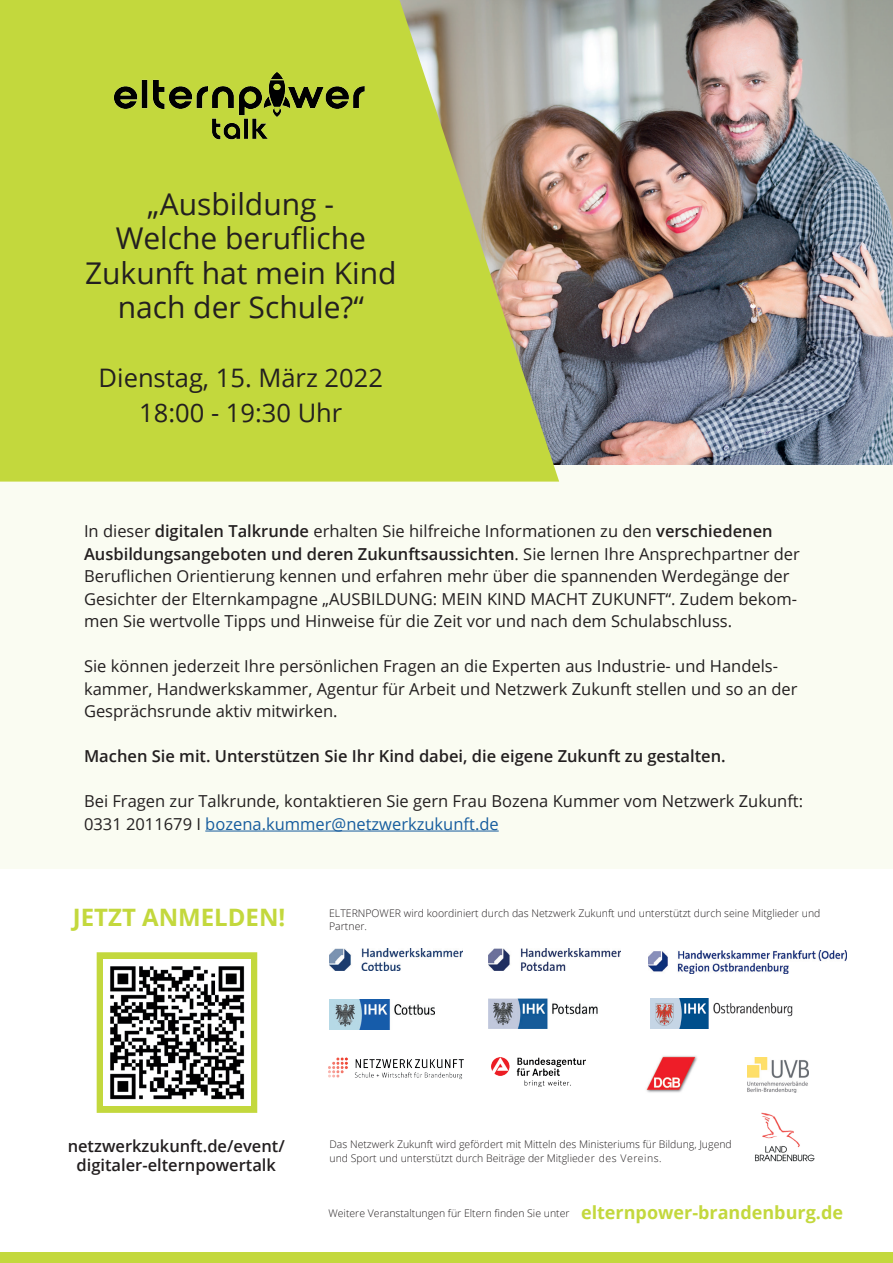
<style>
.page{position:relative;width:893px;height:1263px;background:#fff}
.page>*{position:absolute;margin:0;border:0;box-sizing:border-box;transform-origin:0 0}
.t1{font:30px/34.5px "Open Sans";color:#231f20;text-align:center}
.t2{font:25.5px/34.5px "Open Sans";color:#231f20;text-align:center}
.t3{font:700 24px "Open Sans";color:#c3d83d}
.t4{font:700 18px "Open Sans";color:#c3d83d}
.t5{font:16.5px/22.5px "Open Sans";color:#231f20}
.t6{font:600 16.5px/19.5px "Open Sans";color:#231f20;text-align:center}
.t7{font:300 10.5px/13.5px "Open Sans";color:#231f20}
.s1{font-weight:600}
.s2{color:#175d9e}
</style>
<div class="page">
<div style="left:0;top:465px;width:893px;height:403px;background:#fafcf2"></div>
<img style="left:559px;top:0;width:334px;height:465px">
<img style="left:648px;top:950px;width:199px;height:24px">
<img style="left:491px;top:1057px;width:94px;height:29px">
<img style="left:650px;top:999px;width:143px;height:29px">
<img style="left:328px;top:1057px;width:136px;height:23px">
<img style="left:755px;top:1113px;width:59px;height:49px">
<div style="left:0;top:1252px;width:893px;height:11px;background:#c3d83d"></div>
<svg style="left:97px;top:952px;width:160px;height:161px;background:#c7db4d"></svg>
<img style="left:104px;top:959px;width:146px;height:147px">
<hr style="left:205px;top:831px;width:294px;height:1px;background:#175d9e">
<svg style="left:0;top:0;width:559px;height:482px;background:#bece49"></svg>
<img style="left:105px;top:63px;width:269px;height:80px">
<img style="left:747px;top:1057px;width:62px;height:36px">
<img style="left:329px;top:999px;width:106px;height:30px">
<img style="left:329px;top:949px;width:133px;height:22px">
<img style="left:489px;top:949px;width:131px;height:22px">
<img style="left:646px;top:1056px;width:51px;height:37px">
<img style="left:489px;top:999px;width:108px;height:30px">
<h1 class="t1" style="left:85px;top:186px;width:313px">„Ausbildung -<br>Welche berufliche<br>Zukunft hat mein Kind nach der Schule?“</h1>
<h2 class="t2" style="left:99px;top:360px;width:286px">Dienstag, 15. März 2022<br>18:00 - 19:30 Uhr</h2>
<p class="t5" style="left:84px;top:520px;width:717px">In dieser <span class="s1">digitalen Talkrunde</span> erhalten Sie hilfreiche Informationen zu den <span class="s1">verschiedenen Ausbildungsangeboten und deren Zukunftsaussichten</span>. Sie lernen Ihre Ansprechpartner der Beruflichen Orientierung kennen und erfahren mehr über die spannenden Werdegänge der Gesichter der Elternkampagne „AUSBILDUNG: MEIN KIND MACHT ZUKUNFT“. Zudem bekom&shy;men Sie wertvolle Tipps und Hinweise für die Zeit vor und nach dem Schulabschluss.</p>
<p class="t5" style="left:84px;top:655px;width:715px">Sie können jederzeit Ihre persönlichen Fragen an die Experten aus Industrie- und Handels&shy;kammer, Handwerkskammer, Agentur für Arbeit und Netzwerk Zukunft stellen und so an der<br>Gesprächsrunde aktiv mitwirken.</p>
<p class="t6" style="left:84px;top:746px;width:643px">Machen Sie mit. Unterstützen Sie Ihr Kind dabei, die eigene Zukunft zu gestalten.</p>
<p class="t5" style="left:84px;top:790px;width:721px">Bei Fragen zur Talkrunde, kontaktieren Sie gern Frau Bozena Kummer vom Netzwerk Zukunft:<br>0331 2011679 I <span class="s2">bozena.kummer@netzwerkzukunft.de</span></p>
<h3 class="t3" style="left:73px;top:900px;width:214px">JETZT ANMELDEN!</h3>
<p class="t7" style="left:329px;top:906px;width:493px">ELTERNPOWER wird koordiniert durch das Netzwerk Zukunft und unterstützt durch seine Mitglieder und<br>Partner.</p>
<p class="t6" style="left:68px;top:1136px;width:219px">netzwerkzukunft.de/event/ digitaler-elternpowertalk</p>
<p class="t7" style="left:330px;top:1137px;width:404px">Das Netzwerk Zukunft wird gefördert mit Mitteln des Ministeriums für Bildung, Jugend und Sport und unterstützt durch Beiträge der Mitglieder des Vereins.</p>
<p class="t7" style="left:328px;top:1206px;width:243px">Weitere Veranstaltungen für Eltern finden Sie unter</p>
<p class="t4" style="left:581px;top:1199px;width:263px">elternpower-brandenburg.de</p>
</div>
